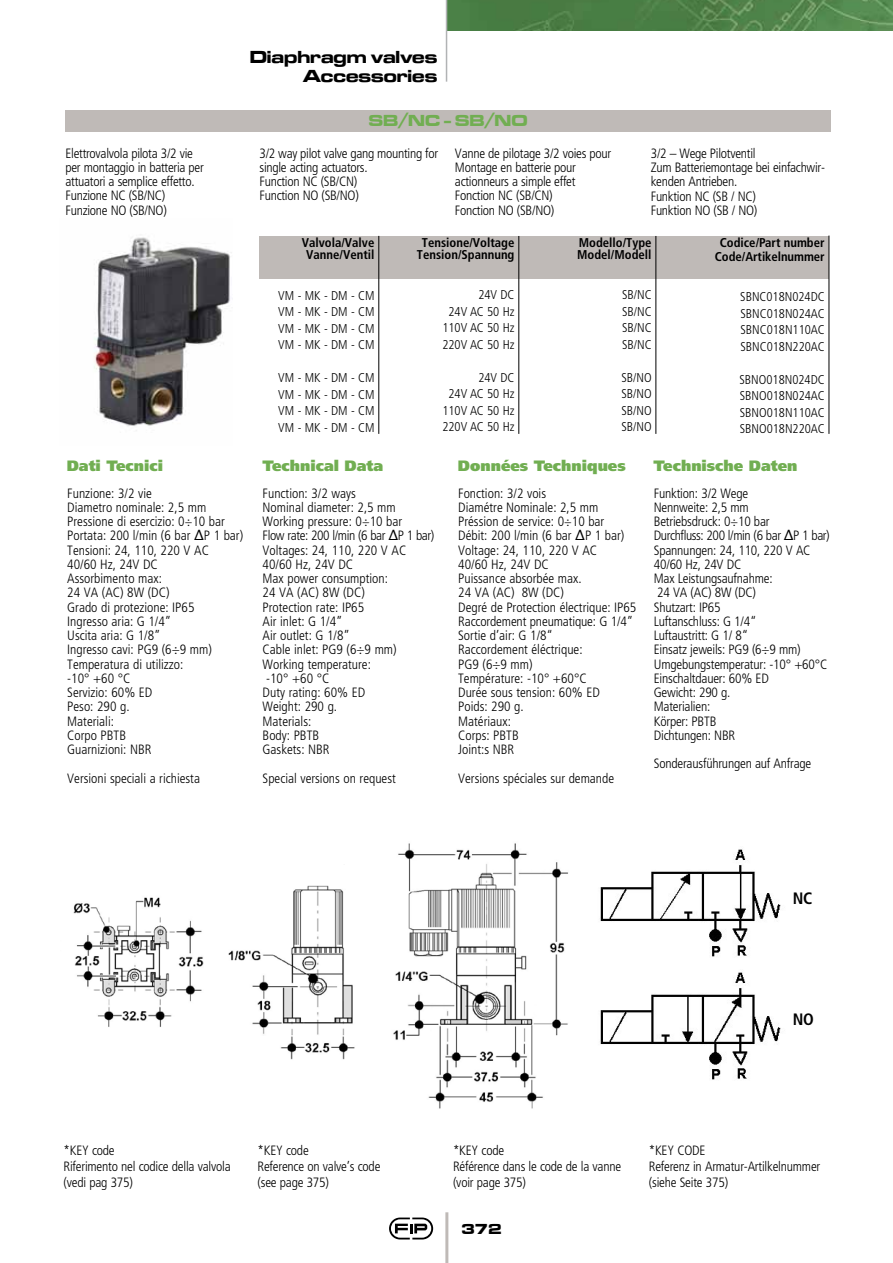
<style>
.page{position:relative;width:893px;height:1263px;background:#fff}
.page>*{position:absolute;margin:0;border:0;box-sizing:border-box;transform-origin:0 0}
.t1{font:18px/19.5px "Microgramma D Bold Exte";color:#000;text-align:right}
.t2{font:16.5px "Microgramma D Bold Exte";color:#71ae52}
.t3{font:700 condensed 16.5px "Frutiger";color:#000}
.t4{font:900 15px "Frutiger";color:#71ae52}
.t5{font:15px "Microgramma D Bold Exte";color:#000}
.t6{font:300 condensed 13.5px/14.2px "Frutiger";letter-spacing:-.015em;color:#000}
.t7{font:300 condensed 12.75px/16.5px "Frutiger";color:#000;text-align:justify}
.t8{font:700 condensed 12.75px/12px "Frutiger";color:#000;text-align:center}
.s1{font-size:12.75px}
.s2{font-family:"Geneva";font-weight:400;font-stretch:normal}
</style>
<div class="page">
<hr style="left:445px;top:1212px;width:3px;height:51px;background:#bfbab7">
<svg style="left:389px;top:1217px;width:44px;height:22px"></svg>
<img style="left:447px;top:0;width:446px;height:30px">
<hr style="left:446px;top:0;width:1px;height:82px;background:#b1b3b4">
<img style="left:228px;top:843px;width:340px;height:266px">
<div style="left:66px;top:111px;width:765px;height:21px;background:#bfbab7"></div>
<div style="left:260px;top:236px;width:569px;height:42px;background:#bfbab7"></div>
<hr style="left:378px;top:236px;width:1px;height:198px;background:#000">
<hr style="left:829px;top:236px;width:1px;height:198px;background:#000">
<hr style="left:518px;top:236px;width:1px;height:198px;background:#000">
<hr style="left:655px;top:236px;width:1px;height:198px;background:#000">
<img style="left:94px;top:237px;width:138px;height:194px">
<img style="left:600px;top:849px;width:181px;height:108px">
<img style="left:600px;top:972px;width:181px;height:108px">
<img style="left:73px;top:897px;width:131px;height:130px">
<h1 class="t1" style="left:250px;top:46px;width:189px">Diaphragm valves<br>Accessories</h1>
<p class="t2" style="left:369px;top:110px;width:160px">SB/NC - SB/NO</p>
<p class="t6" style="left:66px;top:146px;width:140px">Elettrovalvola pilota 3/2 vie per montaggio in batteria per attuatori a semplice effetto.<br>Funzione NC (SB/NC)<br>Funzione NO (SB/NO)</p>
<p class="t6" style="left:260px;top:146px;width:180px">3/2 way pilot valve gang mounting for single acting actuators.<br>Function NC (SB/CN)<br>Function NO (SB/NO)</p>
<p class="t6" style="left:455px;top:146px;width:158px">Vanne de pilotage 3/2 voies pour<br>Montage en batterie pour actionneurs a simple effet<br>Fonction NC (SB/CN)<br>Fonction NO (SB/NO)</p>
<p class="t6" style="left:651px;top:146px;width:176px">3/2 – Wege Pilotventil<br>Zum Batteriemontage bei einfachwir&shy;kenden Antrieben.<br>Funktion NC (SB / NC)<br>Funktion NO (SB / NO)</p>
<p class="t8" style="left:302px;top:237px;width:74px">Valvola/Valve<br>Vanne/Ventil</p>
<p class="t7" style="left:278px;top:287px;width:98px">VM - MK - DM - CM VM - MK - DM - CM VM - MK - DM - CM VM - MK - DM - CM</p>
<p class="t7" style="left:278px;top:370px;width:98px">VM - MK - DM - CM VM - MK - DM - CM VM - MK - DM - CM VM - MK - DM - CM</p>
<p class="t8" style="left:577px;top:236px;width:76px;text-align:left">Modello/Type<br>Model/Modell</p>
<p class="t7" style="left:622px;top:287px;width:31px">SB/NC SB/NC SB/NC SB/NC</p>
<p class="t7" style="left:621px;top:369px;width:32px">SB/NO SB/NO SB/NO SB/NO</p>
<p class="t8" style="left:417px;top:237px;width:99px">Tensione/Voltage<br>Tension/Spannung</p>
<p class="t7" style="left:442px;top:287px;width:74px;text-align:right">24V DC<br>24V AC 50 Hz<br>110V AC 50 Hz<br>220V AC 50 Hz</p>
<p class="t7" style="left:442px;top:369px;width:74px;text-align:right">24V DC<br>24V AC 50 Hz<br>110V AC 50 Hz<br>220V AC 50 Hz</p>
<p class="t8" style="left:715px;top:236px;width:111px;line-height:13.5px">Codice/Part number<br>Code/Artikelnummer</p>
<p class="t7" style="left:740px;top:289px;width:86px">SBNC018N024DC SBNC018N024AC SBNC018N110AC SBNC018N220AC</p>
<p class="t7" style="left:739px;top:371px;width:87px">SBNO018N024DC SBNO018N024AC SBNO018N110AC SBNO018N220AC</p>
<p class="t4" style="left:67px;top:457px;width:98px">Dati Tecnici</p>
<p class="t4" style="left:262px;top:457px;width:122px">Technical Data</p>
<p class="t4" style="left:458px;top:457px;width:169px">Données Techniques</p>
<p class="t4" style="left:653px;top:457px;width:145px">Technische Daten</p>
<p class="t6" style="left:67px;top:486px;width:177px">Funzione: 3/2 vie<br>Diametro nominale: 2,5 mm<br>Pressione di esercizio: 0<span class="s1">÷</span>10 bar<br>Portata: 200 l/min (6 bar <span class="s2">Δ</span>P 1 bar)<br>Tensioni: 24, 110, 220 V AC<br>40/60 Hz, 24V DC<br>Assorbimento max:<br>24 VA (AC) 8W (DC)<br>Grado di protezione: IP65<br>Ingresso aria: G 1/4”<br>Uscita aria: G 1/8”<br>Ingresso cavi: PG9 (6÷9 mm)<br>Temperatura di utilizzo:<br>-10° +60 °C<br>Servizio: 60% ED<br>Peso: 290 g.<br>Materiali:<br>Corpo PBTB<br>Guarnizioni: NBR</p>
<p class="t6" style="left:67px;top:771px;width:134px">Versioni speciali a richiesta</p>
<p class="t6" style="left:654px;top:486px;width:177px">Funktion: 3/2 Wege<br>Nennweite: 2,5 mm<br>Betriebsdruck: 0<span class="s1">÷</span>10 bar<br>Durchfluss: 200 l/min (6 bar <span class="s2">Δ</span>P 1 bar)<br>Spannungen: 24, 110, 220 V AC<br>40/60 Hz, 24V DC<br>Max Leistungsaufnahme:<br>24 VA (AC) 8W (DC)<br>Shutzart: IP65<br>Luftanschluss: G 1/4“<br>Luftaustritt: G 1/ 8“<br>Einsatz jeweils: PG9 (6÷9 mm)<br>Umgebungstemperatur: -10° +60°C<br>Einschaltdauer: 60% ED<br>Gewicht: 290 g.<br>Materialien:<br>Körper: PBTB<br>Dichtungen: NBR</p>
<p class="t6" style="left:654px;top:757px;width:159px">Sonderausführungen auf Anfrage</p>
<p class="t6" style="left:263px;top:486px;width:173px">Function: 3/2 ways<br>Nominal diameter: 2,5 mm<br>Working pressure: 0<span class="s1">÷</span>10 bar<br>Flow rate: 200 l/min (6 bar <span class="s2">Δ</span>P 1 bar)<br>Voltages: 24, 110, 220 V AC<br>40/60 Hz, 24V DC<br>Max power consumption:<br>24 VA (AC) 8W (DC)<br>Protection rate: IP65<br>Air inlet: G 1/4”<br>Air outlet: G 1/8”<br>Cable inlet: PG9 (6÷9 mm)<br>Working temperature:<br>-10° +60 °C<br>Duty rating: 60% ED<br>Weight: 290 g.<br>Materials:<br>Body: PBTB<br>Gaskets: NBR</p>
<p class="t6" style="left:263px;top:771px;width:135px">Special versions on request</p>
<p class="t6" style="left:458px;top:486px;width:180px">Fonction: 3/2 vois<br>Diamétre Nominale: 2,5 mm<br>Préssion de service: 0<span class="s1">÷</span>10 bar<br>Débit: 200 l/min (6 bar <span class="s2">Δ</span>P 1 bar)<br>Voltage: 24, 110, 220 V AC<br>40/60 Hz, 24V DC<br>Puissance absorbée max.<br>24 VA (AC) 8W (DC)<br>Degré de Protection électrique: IP65<br>Raccordement pneumatique: G 1/4”<br>Sortie d’air: G 1/8“<br>Raccordement éléctrique:<br>PG9 (6÷9 mm)<br>Température: -10° +60°C<br>Durée sous tension: 60% ED<br>Poids: 290 g.<br>Matériaux:<br>Corps: PBTB<br>Joint:s NBR</p>
<p class="t6" style="left:458px;top:771px;width:157px">Versions spéciales sur demande</p>
<p class="t3" style="left:793px;top:888px;width:21px">NC</p>
<p class="t3" style="left:793px;top:1010px;width:21px">NO</p>
<p class="t6" style="left:64px;top:1142px;width:169px;line-height:16.2px">*KEY code<br>Riferimento nel codice della valvola (vedi pag 375)</p>
<p class="t6" style="left:258px;top:1142px;width:124px;line-height:16.2px">*KEY code<br>Reference on valve’s code (see page 375)</p>
<p class="t6" style="left:453px;top:1142px;width:170px;line-height:16.2px">*KEY code<br>Référence dans le code de la vanne (voir page 375)</p>
<p class="t6" style="left:649px;top:1142px;width:173px;line-height:16.2px">*KEY CODE<br>Referenz in Armatur-Artilkelnummer (siehe Seite 375)</p>
<p class="t5" style="left:462px;top:1218px;width:42px">372</p>
</div>
